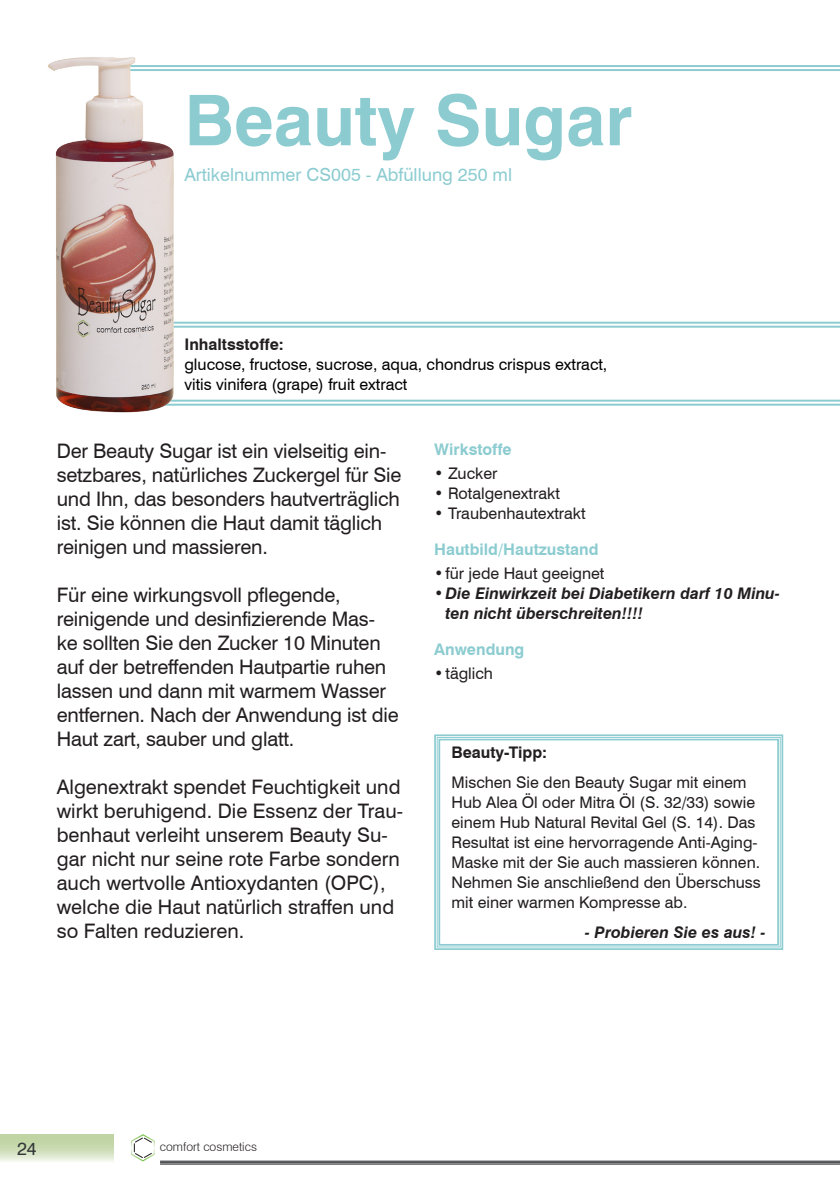
<style>
.page{position:relative;width:840px;height:1191px;background:#fff}
.page>*{position:absolute;margin:0;border:0;box-sizing:border-box;transform-origin:0 0}
.t1{font:700 70px "Swiss 721 BT";color:#8cccd1}
.t2{font:20px/24px "Swiss 721 BT";letter-spacing:-.01em;color:#231f20}
.t3{font:18px "Swiss 721 BT";color:#8cccd1}
.t4{font:18px "Swiss 721 BT";color:#333638}
.t5{font:16px/20px "Swiss 721 BT";color:#231f20}
.t6{font:italic 700 16px/20px "Swiss 721 BT";color:#231f20}
.t7{font:16px/20px "Swiss 721 BT";color:#000}
.t8{font:700 16px "Swiss 721 BT";color:#8cccd1}
.t9{font:700 16px "Swiss 721 BT";color:#231f20}
.t10{font:300 12.2px "Swiss 721 BT";color:#231f20}
.s1{font-weight:400;font-style:normal}
</style>
<div class="page">
<svg style="left:131px;top:1134px;width:24px;height:27px"></svg>
<hr style="left:160px;top:1160px;width:679px;height:1px;background:#333638">
<hr style="left:160px;top:1162px;width:679px;height:1px;background:#333638">
<hr style="left:160px;top:1163px;width:679px;height:1px;background:#333638">
<div style="left:0;top:1134px;width:113px;height:28px;background:linear-gradient(to bottom,#b4cc91,#e9f0df)"></div>
<svg style="left:434px;top:734px;width:349px;height:216px"></svg>
<div style="left:436px;top:737px;width:344px;height:210px;border:1px solid #8cccd1"></div>
<div style="left:438px;top:738px;width:340px;height:207px;border:2px solid #8cccd1"></div>
<hr style="left:113px;top:65px;width:726px;height:2px;background:#8cccd1">
<hr style="left:113px;top:69px;width:726px;height:2px;background:#8cccd1">
<hr style="left:113px;top:400px;width:726px;height:2px;background:#8cccd1">
<hr style="left:113px;top:404px;width:726px;height:2px;background:#8cccd1">
<hr style="left:113px;top:322px;width:726px;height:2px;background:#8cccd1">
<hr style="left:113px;top:326px;width:726px;height:2px;background:#8cccd1">
<img style="left:48px;top:57px;width:136px;height:356px">
<h1 class="t1" style="left:184px;top:78px;width:449px">Beauty Sugar</h1>
<p class="t3" style="left:184px;top:164px;width:329px">Artikelnummer CS005 - Abfüllung 250 ml</p>
<p class="t9" style="left:184px;top:334px;width:101px">Inhaltsstoffe:</p>
<p class="t7" style="left:184px;top:354px;width:424px">glucose, fructose, sucrose, aqua, chondrus crispus extract, vitis vinifera (grape) fruit extract</p>
<p class="t2" style="left:57px;top:438px;width:346px">Der Beauty Sugar ist ein vielseitig ein&shy;setzbares, natürliches Zuckergel für Sie und Ihn, das besonders hautverträglich ist. Sie können die Haut damit täglich reinigen und massieren.</p>
<p class="t2" style="left:57px;top:582px;width:343px">Für eine wirkungsvoll pflegende, reinigende und desinfizierende Mas&shy;ke sollten Sie den Zucker 10 Minuten auf der betreffenden Hautpartie ruhen lassen und dann mit warmem Wasser entfernen. Nach der Anwendung ist die Haut zart, sauber und glatt.</p>
<p class="t2" style="left:57px;top:774px;width:347px">Algenextrakt spendet Feuchtigkeit und wirkt beruhigend. Die Essenz der Trau&shy;benhaut verleiht unserem Beauty Su&shy;gar nicht nur seine rote Farbe sondern auch wertvolle Antioxydanten (OPC), welche die Haut natürlich straffen und so Falten reduzieren.</p>
<p class="t8" style="left:434px;top:439px;width:79px">Wirkstoffe</p>
<p class="t5" style="left:434px;top:463px;width:65px">• Zucker</p>
<p class="t5" style="left:434px;top:483px;width:127px">• Rotalgenextrakt</p>
<p class="t5" style="left:434px;top:503px;width:153px">• Traubenhautextrakt</p>
<p class="t8" style="left:434px;top:539px;width:166px">Hautbild/Hautzustand</p>
<p class="t5" style="left:434px;top:563px;width:172px">• für jede Haut geeignet</p>
<p class="t6" style="left:445px;top:583px;width:336px;text-indent:-11px"><span class="s1">•</span> Die Einwirkzeit bei Diabetikern darf 10 Minu&shy;ten nicht überschreiten!!!!</p>
<p class="t8" style="left:434px;top:639px;width:92px">Anwendung</p>
<p class="t5" style="left:434px;top:663px;width:60px">• täglich</p>
<p class="t9" style="left:451px;top:743px;width:97px">Beauty-Tipp:</p>
<p class="t5" style="left:451px;top:772px;width:310px">Mischen Sie den Beauty Sugar mit einem Hub Alea Öl oder Mitra Öl (S. 32/33) sowie einem Hub Natural Revital Gel (S. 14). Das Resultat ist eine hervorragende Anti-Aging-Maske mit der Sie auch massieren können.<br>Nehmen Sie anschließend den Überschuss mit einer warmen Kompresse ab.</p>
<p class="t6" style="left:584px;top:922px;width:182px">- Probieren Sie es aus! -</p>
<p class="t4" style="left:17px;top:1138px;width:21px">24</p>
<p class="t10" style="left:160px;top:1138px;width:99px">comfort cosmetics</p>
</div>
